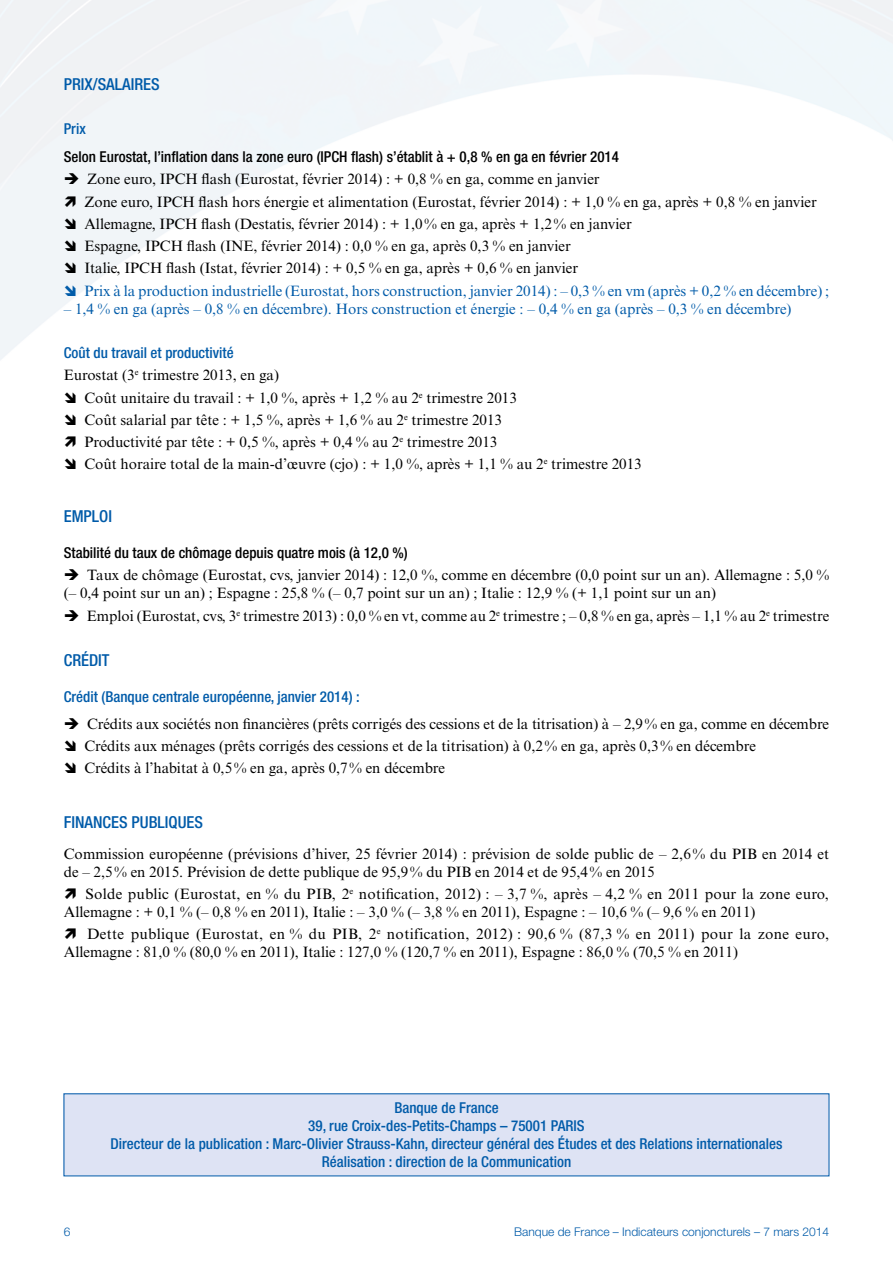
<style>
.page{position:relative;width:893px;height:1263px;background:#fff}
.page>*{position:absolute;margin:0;border:0;box-sizing:border-box;transform-origin:0 0}
.t1{font:500 condensed 16.5px "Helvetica Neue LT Std";color:#005ba9}
.t2{font:15px/22.2px "Times New Roman MT Std";color:#000}
.t3{font:500 condensed 15px/18px "Helvetica Neue LT Std";color:#005ba9;text-align:center}
.t4{font:15px "Times New Roman MT Std";color:#005ba9}
.t5{font:15px/18px "Times New Roman MT Std";letter-spacing:.02em;color:#000}
.t6{font:500 condensed 15px "Helvetica Neue LT Std";color:#000}
.t7{font:300 12px "Helvetica Neue LT Std";color:#005ba9}
</style>
<div class="page">
<div style="left:64px;top:1094px;width:765px;height:82px;background:#dee3f4"></div>
<svg style="left:80px;top:184px;width:15px;height:1px"></svg>
<svg style="left:65px;top:196px;width:11px;height:10px"></svg>
<svg style="left:65px;top:218px;width:11px;height:11px"></svg>
<svg style="left:65px;top:240px;width:11px;height:11px"></svg>
<svg style="left:65px;top:262px;width:11px;height:11px"></svg>
<svg style="left:65px;top:285px;width:11px;height:10px"></svg>
<p class="t1" style="left:64px;top:74px;width:97px">PRIX/SALAIRES</p>
<p class="t3" style="left:64px;top:119px;width:23px">Prix</p>
<p class="t6" style="left:64px;top:148px;width:557px">Selon Eurostat, l’inflation dans la zone euro (IPCH flash) s’établit à + 0,8 % en ga en février 2014</p>
<p class="t2" style="left:84px;top:168px;width:734px;text-indent:-21px">➔ Zone euro, IPCH flash (Eurostat, février 2014) : + 0,8 % en ga, comme en janvier<br>Zone euro, IPCH flash hors énergie et alimentation (Eurostat, février 2014) : + 1,0 % en ga, après + 0,8 % en janvier Allemagne, IPCH flash (Destatis, février 2014) : + 1,0% en ga, après + 1,2% en janvier<br>Espagne, IPCH flash (INE, février 2014) : 0,0 % en ga, après 0,3 % en janvier<br>Italie, IPCH flash (Istat, février 2014) : + 0,5 % en ga, après + 0,6 % en janvier</p>
<p class="t4" style="left:84px;top:282px;width:746px">Prix à la production industrielle (Eurostat, hors construction, janvier 2014) : – 0,3 % en vm (après + 0,2 % en décembre) ;</p>
<p class="t4" style="left:64px;top:300px;width:729px">– 1,4 % en ga (après – 0,8 % en décembre). Hors construction et énergie : – 0,4 % en ga (après – 0,3 % en décembre)</p>
<p class="t3" style="left:64px;top:343px;width:171px">Coût du travail et productivité</p>
<p class="t2" style="left:84px;top:364px;width:559px;text-indent:-21px">Eurostat (3<sup>e</sup> trimestre 2013, en ga)<br>Coût unitaire du travail : + 1,0 %, après + 1,2 % au 2<sup>e</sup> trimestre 2013<br>Coût salarial par tête : + 1,5 %, après + 1,6 % au 2<sup>e</sup> trimestre 2013<br>Productivité par tête : + 0,5 %, après + 0,4 % au 2<sup>e</sup> trimestre 2013<br>Coût horaire total de la main-d’œuvre (cjo) : + 1,0 %, après + 1,1 % au 2<sup>e</sup> trimestre 2013</p>
<p class="t1" style="left:64px;top:506px;width:50px">EMPLOI</p>
<p class="t6" style="left:64px;top:544px;width:345px">Stabilité du taux de chômage depuis quatre mois (à 12,0 %)</p>
<p class="t2" style="left:64px;top:566px;width:767px;line-height:18px">➔ Taux de chômage (Eurostat, cvs, janvier 2014) : 12,0 %, comme en décembre (0,0 point sur un an). Allemagne : 5,0 % (– 0,4 point sur un an) ; Espagne : 25,8 % (– 0,7 point sur un an) ; Italie : 12,9 % (+ 1,1 point sur un an)</p>
<p class="t2" style="left:64px;top:604px;width:767px">➔ Emploi (Eurostat, cvs, 3<sup>e</sup> trimestre 2013) : 0,0 % en vt, comme au 2<sup>e</sup> trimestre ; – 0,8 % en ga, après – 1,1 % au 2<sup>e</sup> trimestre</p>
<p class="t1" style="left:64px;top:650px;width:47px">CRÉDIT</p>
<p class="t3" style="left:64px;top:687px;width:297px">Crédit (Banque centrale européenne, janvier 2014) :</p>
<p class="t2" style="left:84px;top:712px;width:746px;text-indent:-21px">➔ Crédits aux sociétés non financières (prêts corrigés des cessions et de la titrisation) à – 2,9% en ga, comme en décembre<br>Crédits aux ménages (prêts corrigés des cessions et de la titrisation) à 0,2% en ga, après 0,3% en décembre<br>Crédits à l’habitat à 0,5% en ga, après 0,7% en décembre</p>
<p class="t1" style="left:64px;top:812px;width:141px">FINANCES PUBLIQUES</p>
<p class="t2" style="left:64px;top:845px;width:767px;line-height:18px">Commission européenne (prévisions d’hiver, 25 février 2014) : prévision de solde public de – 2,6% du PIB en 2014 et de – 2,5% en 2015. Prévision de dette publique de 95,9% du PIB en 2014 et de 95,4% en 2015</p>
<p class="t2" style="left:64px;top:885px;width:767px;line-height:18px;text-indent:22px">Solde public (Eurostat, en % du PIB, 2<sup>e</sup> notification, 2012) : – 3,7 %, après – 4,2 % en 2011 pour la zone euro,<br>Allemagne : + 0,1 % (– 0,8 % en 2011), Italie : – 3,0 % (– 3,8 % en 2011), Espagne : – 10,6 % (– 9,6 % en 2011)</p>
<p class="t5" style="left:64px;top:925px;width:767px;text-indent:23px">Dette publique (Eurostat, en % du PIB, 2<sup>e</sup> notification, 2012) : 90,6 % (87,3 % en 2011) pour la zone euro,<br>Allemagne : 81,0 % (80,0 % en 2011), Italie : 127,0 % (120,7 % en 2011), Espagne : 86,0 % (70,5 % en 2011)</p>
<p class="t3" style="left:111px;top:1099px;width:673px">Banque de France<br>39, rue Croix-des-Petits-Champs – 75001 PARIS<br>Directeur de la publication : Marc-Olivier Strauss-Kahn, directeur général des Études et des Relations internationales Réalisation : direction de la Communication</p>
<p class="t7" style="left:64px;top:1225px;width:8px">6</p>
<p class="t7" style="left:514px;top:1225px;width:316px">Banque de France – Indicateurs conjoncturels – 7 mars 2014</p>
</div>
